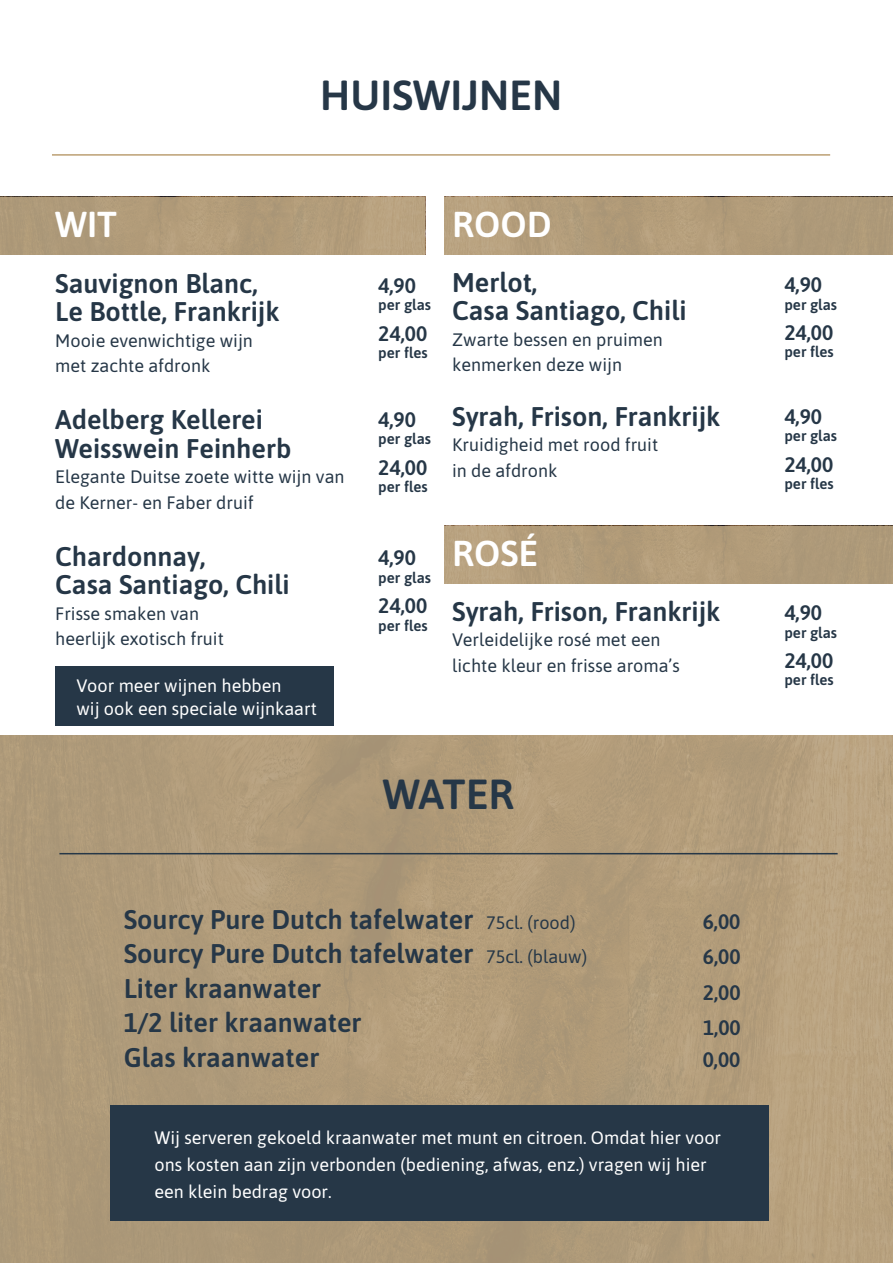
<style>
.page{position:relative;width:893px;height:1263px;background:#fff}
.page>*{position:absolute;margin:0;border:0;box-sizing:border-box;transform-origin:0 0}
.TITEL{font:600 42px "Asap";color:#263747}
.TITEL_WIT{font:600 42px "Asap";letter-spacing:-.015em;color:#263747}
.KOPPEN{font:600 36px "Asap";color:#fff}
.KOPJES{font:600 27px/28.5px "Asap";color:#263747}
.KOPJES_WIT{font:600 27px "Asap";color:#263747}
.KOPJES-2{font:600 21px "Asap";color:#263747}
.BODY{font:18px/25.5px "Asap";color:#263747}
.BODY-2{font:18px/27px "Asap";color:#fff}
.Kleine_tekst{font:18px "Asap";color:#263747}
.Kleine_tekst-2{font:600 15px "Asap";color:#263747}
.s1{font-weight:400;font-size:18px}
</style>
<div class="page">
<div style="left:0;top:736px;width:893px;height:527px;background:#b19b7a"></div>
<div style="left:110px;top:1105px;width:659px;height:115px;background:#263747"></div>
<div style="left:444px;top:197px;width:449px;height:57px;background:#b29c7a"></div>
<div style="left:0;top:197px;width:425px;height:57px;background:#b29c7a"></div>
<div style="left:444px;top:526px;width:449px;height:57px;background:#b29c7a"></div>
<hr style="left:52px;top:154px;width:778px;height:2px;background:#bc9f73">
<hr style="left:59px;top:853px;width:779px;height:1px;background:#263747">
<div style="left:55px;top:666px;width:279px;height:60px;background:#263747"></div>
<p class="TITEL" style="left:320px;top:66px;width:244px">HUISWIJNEN</p>
<p class="KOPPEN" style="left:55px;top:199px;width:63px">WIT</p>
<p class="KOPPEN" style="left:452px;top:199px;width:101px">ROOD</p>
<p class="KOPJES" style="left:55px;top:268px;width:204px">Sauvignon Blanc,</p>
<p class="KOPJES" style="left:55px;top:296px;width:226px">Le Bottle, Frankrijk</p>
<p class="BODY" style="left:55px;top:327px;width:199px">Mooie evenwichtige wijn</p>
<p class="BODY" style="left:55px;top:352px;width:157px">met zachte afdronk</p>
<p class="KOPJES" style="left:55px;top:404px;width:238px">Adelberg Kellerei<br>Weisswein Feinherb</p>
<p class="BODY" style="left:55px;top:463px;width:291px">Elegante Duitse zoete witte wijn van de Kerner- en Faber druif</p>
<p class="KOPJES" style="left:55px;top:541px;width:152px">Chardonnay,</p>
<p class="KOPJES" style="left:55px;top:569px;width:236px">Casa Santiago, Chili</p>
<p class="BODY" style="left:55px;top:600px;width:145px">Frisse smaken van</p>
<p class="BODY" style="left:55px;top:625px;width:170px">heerlijk exotisch fruit</p>
<p class="BODY-2" style="left:77px;top:672px;width:207px">Voor meer wijnen hebben</p>
<p class="BODY-2" style="left:77px;top:694px;width:242px">wij ook een speciale wijnkaart</p>
<p class="KOPJES-2" style="left:378px;top:271px;width:39px">4,90</p>
<p class="Kleine_tekst-2" style="left:378px;top:295px;width:54px">per glas</p>
<p class="KOPJES-2" style="left:378px;top:319px;width:51px">24,00</p>
<p class="Kleine_tekst-2" style="left:378px;top:342px;width:51px">per fles</p>
<p class="KOPJES-2" style="left:378px;top:404px;width:39px">4,90</p>
<p class="Kleine_tekst-2" style="left:378px;top:428px;width:54px">per glas</p>
<p class="KOPJES-2" style="left:378px;top:452px;width:51px">24,00</p>
<p class="Kleine_tekst-2" style="left:378px;top:476px;width:51px">per fles</p>
<p class="KOPJES-2" style="left:378px;top:543px;width:39px">4,90</p>
<p class="Kleine_tekst-2" style="left:378px;top:567px;width:54px">per glas</p>
<p class="KOPJES-2" style="left:378px;top:591px;width:51px">24,00</p>
<p class="Kleine_tekst-2" style="left:378px;top:615px;width:51px">per fles</p>
<p class="KOPJES" style="left:452px;top:267px;width:87px">Merlot,</p>
<p class="KOPJES" style="left:452px;top:295px;width:236px">Casa Santiago, Chili</p>
<p class="BODY" style="left:452px;top:326px;width:212px">Zwarte bessen en pruimen</p>
<p class="BODY" style="left:452px;top:351px;width:171px">kenmerken deze wijn</p>
<p class="KOPJES" style="left:452px;top:400px;width:270px">Syrah, Frison, Frankrijk</p>
<p class="BODY" style="left:452px;top:431px;width:208px">Kruidigheid met rood fruit</p>
<p class="BODY" style="left:452px;top:456px;width:107px">in de afdronk</p>
<p class="KOPPEN" style="left:452px;top:528px;width:87px">ROSÉ</p>
<p class="KOPJES" style="left:452px;top:596px;width:270px">Syrah, Frison, Frankrijk</p>
<p class="Kleine_tekst" style="left:452px;top:628px;width:210px">Verleidelijke rosé met een</p>
<p class="Kleine_tekst" style="left:452px;top:653px;width:229px">lichte kleur en frisse aroma’s</p>
<p class="TITEL_WIT" style="left:383px;top:765px;width:133px">WATER</p>
<p class="KOPJES_WIT" style="left:124px;top:900px;width:453px">Sourcy Pure Dutch tafelwater <span class="s1">75cl. (rood)</span></p>
<p class="KOPJES_WIT" style="left:124px;top:935px;width:465px">Sourcy Pure Dutch tafelwater <span class="s1">75cl. (blauw)</span></p>
<p class="KOPJES_WIT" style="left:124px;top:969px;width:199px">Liter kraanwater</p>
<p class="KOPJES_WIT" style="left:124px;top:1004px;width:239px">1/2 liter kraanwater</p>
<p class="KOPJES_WIT" style="left:124px;top:1038px;width:197px">Glas kraanwater</p>
<p class="KOPJES-2" style="left:703px;top:907px;width:39px">6,00</p>
<p class="KOPJES-2" style="left:703px;top:942px;width:39px">6,00</p>
<p class="KOPJES-2" style="left:703px;top:977px;width:39px">2,00</p>
<p class="KOPJES-2" style="left:703px;top:1013px;width:39px">1,00</p>
<p class="KOPJES-2" style="left:703px;top:1044px;width:39px">0,00</p>
<p class="BODY-2" style="left:154px;top:1123px;width:568px">Wij serveren gekoeld kraanwater met munt en citroen. Omdat hier voor ons kosten aan zijn verbonden (bediening, afwas, enz.) vragen wij hier een klein bedrag voor.</p>
<p class="KOPJES-2" style="left:784px;top:270px;width:39px">4,90</p>
<p class="Kleine_tekst-2" style="left:784px;top:294px;width:54px">per glas</p>
<p class="KOPJES-2" style="left:784px;top:318px;width:51px">24,00</p>
<p class="Kleine_tekst-2" style="left:784px;top:342px;width:51px">per fles</p>
<p class="KOPJES-2" style="left:784px;top:402px;width:39px">4,90</p>
<p class="Kleine_tekst-2" style="left:784px;top:425px;width:54px">per glas</p>
<p class="KOPJES-2" style="left:784px;top:449px;width:51px">24,00</p>
<p class="Kleine_tekst-2" style="left:784px;top:473px;width:51px">per fles</p>
<p class="KOPJES-2" style="left:784px;top:598px;width:39px">4,90</p>
<p class="Kleine_tekst-2" style="left:784px;top:622px;width:54px">per glas</p>
<p class="KOPJES-2" style="left:784px;top:646px;width:51px">24,00</p>
<p class="Kleine_tekst-2" style="left:784px;top:670px;width:51px">per fles</p>
</div>
